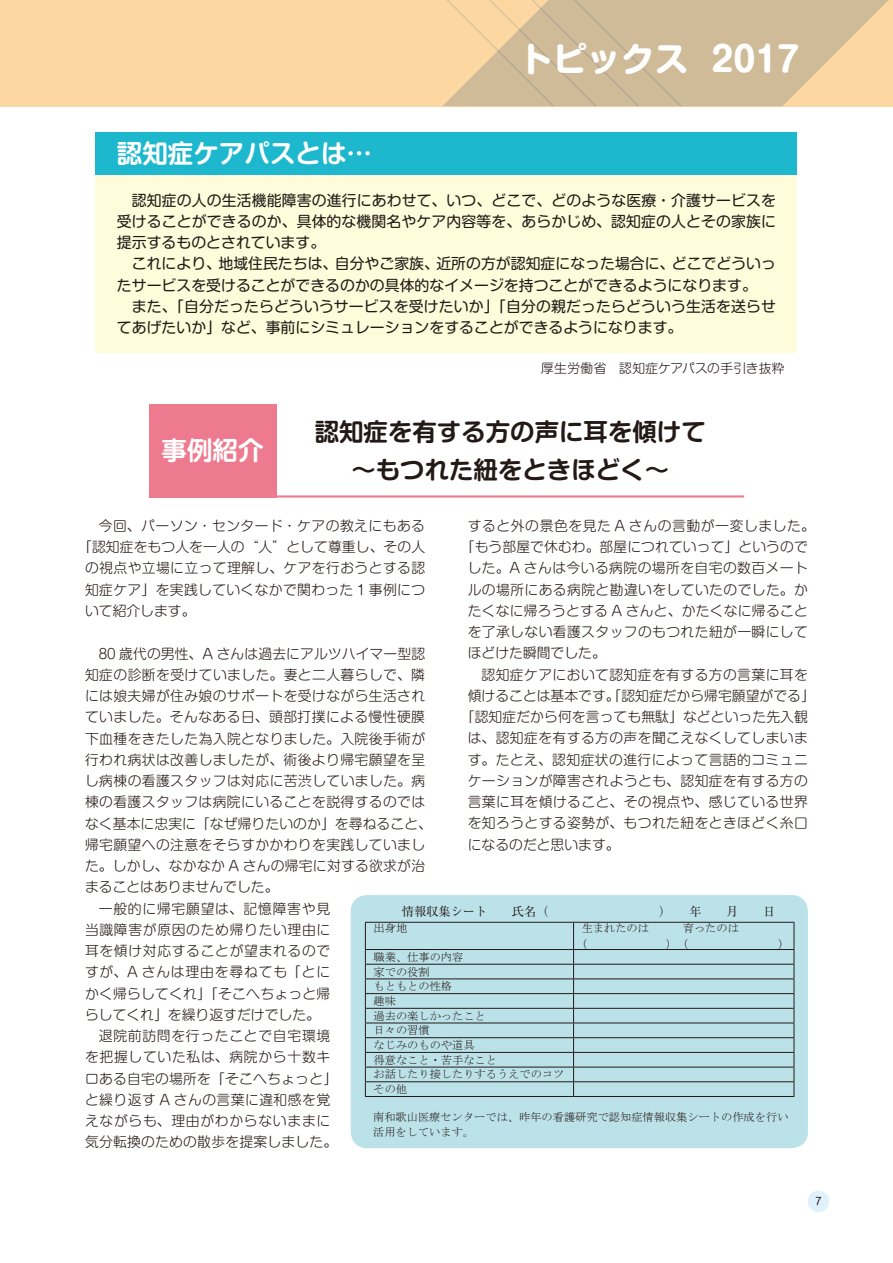
<style>
.page{position:relative;width:893px;height:1263px;background:#fff}
.page>*{position:absolute;margin:0;border:0;box-sizing:border-box;transform-origin:0 0}
.t1{font:700 34.05px "Shin M Go Pro";color:#fff}
.t2{font:700 25.5px "Shin M Go Pro De";color:#fff}
.t3{font:700 24.45px/37.2px "Shin M Go Pro De";color:#231916;text-align:center}
.t4{font:14.85px/21.3px "Shin M Go Pro";color:#231916}
.t5{font:300 13.8px "Shin M Go Pro";letter-spacing:.03em;color:#231916}
.t6{font:300 13.8px "Shin M Go Pro";letter-spacing:.005em;color:#231916}
.t7{font:300 13.8px "Shin M Go Pro";color:#231916}
.t8{font:300 13.8px "Shin M Go Pro";letter-spacing:.05em;color:#231916}
.t9{font:300 13.8px "Shin M Go Pro";letter-spacing:.06em;color:#231916}
.t10{font:300 13.8px "Shin M Go Pro";letter-spacing:.055em;color:#231916}
.t11{font:300 12.75px "Shin M Go Pro";letter-spacing:.015em;color:#231916}
.t12{font:11.25px/14.7px "MS Mincho";color:#231916}
.t13{font:10.2px "Shin M Go Pro";color:#231916}
</style>
<div class="page">
<div style="left:0;top:0;width:893px;height:106px;background:#fcd7a2"></div>
<svg style="left:684px;top:0;width:205px;height:106px;fill:#d0bb99"></svg>
<svg style="left:431px;top:0;width:253px;height:107px"></svg>
<div style="left:808px;top:1191px;width:21px;height:21px;background:#dff2fc;border-radius:50%"></div>
<div style="left:96px;top:174px;width:701px;height:179px;background:#fffcdb"></div>
<div style="left:96px;top:132px;width:701px;height:42px;background:#1eb8ce"></div>
<div style="left:351px;top:895px;width:457px;height:253px;background:#bce2e9;border-radius:16px"></div>
<hr style="left:365px;top:922px;width:209px;height:1px;background:#231916">
<hr style="left:574px;top:922px;width:220px;height:1px;background:#231916">
<hr style="left:365px;top:949px;width:209px;height:1px;background:#231916">
<hr style="left:574px;top:949px;width:220px;height:1px;background:#231916">
<hr style="left:365px;top:964px;width:209px;height:1px;background:#231916">
<hr style="left:574px;top:964px;width:220px;height:1px;background:#231916">
<hr style="left:365px;top:978px;width:209px;height:1px;background:#231916">
<hr style="left:574px;top:978px;width:220px;height:1px;background:#231916">
<hr style="left:365px;top:993px;width:209px;height:1px;background:#231916">
<hr style="left:574px;top:993px;width:220px;height:1px;background:#231916">
<hr style="left:365px;top:1008px;width:209px;height:1px;background:#231916">
<hr style="left:574px;top:1008px;width:220px;height:1px;background:#231916">
<hr style="left:365px;top:1023px;width:209px;height:1px;background:#231916">
<hr style="left:574px;top:1023px;width:220px;height:1px;background:#231916">
<hr style="left:365px;top:1037px;width:209px;height:1px;background:#231916">
<hr style="left:574px;top:1037px;width:220px;height:1px;background:#231916">
<hr style="left:365px;top:1052px;width:209px;height:1px;background:#231916">
<hr style="left:574px;top:1052px;width:220px;height:1px;background:#231916">
<hr style="left:365px;top:1067px;width:209px;height:1px;background:#231916">
<hr style="left:574px;top:1067px;width:220px;height:1px;background:#231916">
<hr style="left:365px;top:1081px;width:209px;height:1px;background:#231916">
<svg style="left:365px;top:923px;width:1px;height:173px"></svg>
<hr style="left:574px;top:1081px;width:220px;height:1px;background:#231916">
<svg style="left:573px;top:923px;width:1px;height:173px"></svg>
<svg style="left:794px;top:923px;width:1px;height:173px"></svg>
<hr style="left:365px;top:1096px;width:209px;height:1px;background:#231916">
<hr style="left:574px;top:1096px;width:220px;height:1px;background:#231916">
<div style="left:149px;top:404px;width:127px;height:93px;background:#ed7a8f"></div>
<hr style="left:149px;top:495px;width:595px;height:2px;background:#ed7a8f">
<h1 class="t1" style="left:519px;top:32px;width:282px">トピックス 2017</h1>
<h2 class="t2" style="left:117px;top:132px;width:257px">認知症ケアパスとは…</h2>
<p class="t4" style="left:117px;top:187px;width:661px;text-align:justify;text-indent:15px">認知症の人の生活機能障害の進行にあわせて、いつ、どこで、どのような医療・介護サービスを受けることができるのか、具体的な機関名やケア内容等を、あらかじめ、認知症の人とその家族に提示するものとされています。</p>
<p class="t4" style="left:117px;top:251px;width:661px;text-indent:15px">これにより、地域住民たちは、自分やご家族、近所の方が認知症になった場合に、どこでどういったサービスを受けることができるのかの具体的なイメージを持つことができるようになります。</p>
<p class="t4" style="left:117px;top:294px;width:660px;text-indent:15px">また、「自分だったらどういうサービスを受けたいか」「自分の親だったらどういう生活を送らせてあげたいか」など、事前にシミュレーションをすることができるようになります。</p>
<h2 class="t2" style="left:162px;top:430px;width:104px">事例紹介</h2>
<p class="t11" style="left:541px;top:358px;width:245px">厚生労働省　認知症ケアパスの手引き抜粋</p>
<h3 class="t3" style="left:315px;top:411px;width:393px">認知症を有する方の声に耳を傾けて～もつれた紐をときほどく～</h3>
<p class="t5" style="left:468px;top:514px;width:349px">すると外の景色を見た A さんの言動が一変しました。</p>
<p class="t6" style="left:461px;top:536px;width:349px">「もう部屋で休むわ。部屋につれていって」というので</p>
<p class="t5" style="left:468px;top:557px;width:342px">した。A さんは今いる病院の場所を自宅の数百メート</p>
<p class="t5" style="left:468px;top:578px;width:342px">ルの場所にある病院と勘違いをしていたのでした。か</p>
<p class="t5" style="left:468px;top:599px;width:342px">たくなに帰ろうとする A さんと、かたくなに帰ること</p>
<p class="t5" style="left:468px;top:621px;width:342px">を了承しない看護スタッフのもつれた紐が一瞬にして</p>
<p class="t7" style="left:468px;top:642px;width:140px">ほどけた瞬間でした。</p>
<p class="t5" style="left:482px;top:663px;width:328px">認知症ケアにおいて認知症を有する方の言葉に耳を</p>
<p class="t7" style="left:468px;top:684px;width:349px">傾けることは基本です。「認知症だから帰宅願望がでる」</p>
<p class="t6" style="left:461px;top:706px;width:349px">「認知症だから何を言っても無駄」などといった先入観</p>
<p class="t5" style="left:468px;top:727px;width:342px">は、認知症を有する方の声を聞こえなくしてしまいま</p>
<p class="t5" style="left:468px;top:748px;width:342px">す。たとえ、認知症状の進行によって言語的コミュニ</p>
<p class="t5" style="left:468px;top:769px;width:342px">ケーションが障害されようとも、認知症を有する方の</p>
<p class="t5" style="left:468px;top:791px;width:342px">言葉に耳を傾けること、その視点や、感じている世界</p>
<p class="t5" style="left:468px;top:812px;width:342px">を知ろうとする姿勢が、もつれた紐をときほどく糸口</p>
<p class="t7" style="left:468px;top:833px;width:154px">になるのだと思います。</p>
<p class="t5" style="left:99px;top:515px;width:328px">今回、パーソン・センタード・ケアの教えにもある</p>
<p class="t6" style="left:78px;top:536px;width:348px">「認知症をもつ人を一人の“人”として尊重し、その人</p>
<p class="t5" style="left:85px;top:557px;width:342px">の視点や立場に立って理解し、ケアを行おうとする認</p>
<p class="t5" style="left:85px;top:578px;width:342px">知症ケア」を実践していくなかで関わった 1 事例につ</p>
<p class="t7" style="left:85px;top:600px;width:112px">いて紹介します。</p>
<p class="t6" style="left:99px;top:642px;width:328px">80 歳代の男性、A さんは過去にアルツハイマー型認</p>
<p class="t5" style="left:85px;top:663px;width:342px">知症の診断を受けていました。妻と二人暮らしで、隣</p>
<p class="t5" style="left:85px;top:685px;width:342px">には娘夫婦が住み娘のサポートを受けながら生活され</p>
<p class="t5" style="left:85px;top:706px;width:342px">ていました。そんなある日、頭部打撲による慢性硬膜</p>
<p class="t5" style="left:85px;top:727px;width:342px">下血種をきたした為入院となりました。入院後手術が</p>
<p class="t5" style="left:85px;top:748px;width:342px">行われ病状は改善しましたが、術後より帰宅願望を呈</p>
<p class="t5" style="left:85px;top:770px;width:342px">し病棟の看護スタッフは対応に苦渋していました。病</p>
<p class="t5" style="left:85px;top:791px;width:342px">棟の看護スタッフは病院にいることを説得するのでは</p>
<p class="t6" style="left:85px;top:812px;width:348px">なく基本に忠実に「なぜ帰りたいのか」を尋ねること、</p>
<p class="t5" style="left:85px;top:833px;width:342px">帰宅願望への注意をそらすかかわりを実践していまし</p>
<p class="t5" style="left:85px;top:855px;width:342px">た。しかし、なかなか A さんの帰宅に対する欲求が治</p>
<p class="t7" style="left:85px;top:876px;width:195px">まることはありませんでした。</p>
<p class="t10" style="left:99px;top:897px;width:233px">一般的に帰宅願望は、記憶障害や見</p>
<p class="t5" style="left:85px;top:918px;width:247px">当識障害が原因のため帰りたい理由に</p>
<p class="t5" style="left:85px;top:940px;width:247px">耳を傾け対応することが望まれるので</p>
<p class="t9" style="left:85px;top:961px;width:247px">すが、A さんは理由を尋ねても「とに</p>
<p class="t5" style="left:85px;top:982px;width:247px">かく帰らしてくれ」「そこへちょっと帰</p>
<p class="t7" style="left:85px;top:1003px;width:236px">らしてくれ」を繰り返すだけでした。</p>
<p class="t8" style="left:99px;top:1025px;width:233px">退院前訪問を行ったことで自宅環境</p>
<p class="t8" style="left:85px;top:1046px;width:247px">を把握していた私は、病院から十数キ</p>
<p class="t5" style="left:85px;top:1067px;width:254px">ロある自宅の場所を「そこへちょっと」</p>
<p class="t5" style="left:85px;top:1088px;width:247px">と繰り返す A さんの言葉に違和感を覚</p>
<p class="t8" style="left:85px;top:1110px;width:247px">えながらも、理由がわからないままに</p>
<p class="t5" style="left:85px;top:1131px;width:254px">気分転換のための散歩を提案しました。</p>
<p class="t12" style="left:374px;top:921px;width:35px">出身地</p>
<p class="t12" style="left:582px;top:921px;width:159px">生まれたのは　　　育ったのは</p>
<p class="t12" style="left:374px;top:949px;width:192px">職業、仕事の内容<br>家での役割<br>もともとの性格<br>趣味<br>過去の楽しかったこと<br>日々の習慣<br>なじみのものや道具<br>得意なこと・苦手なこと<br>お話したり接したりするうえでのコツその他</p>
<p class="t12" style="left:373px;top:1109px;width:417px;line-height:15.3px">南和歌山医療センターでは、昨年の看護研究で認知症情報収集シートの作成を行い活用をしています。</p>
<p class="t13" style="left:815px;top:1193px;width:8px">7</p>
</div>
